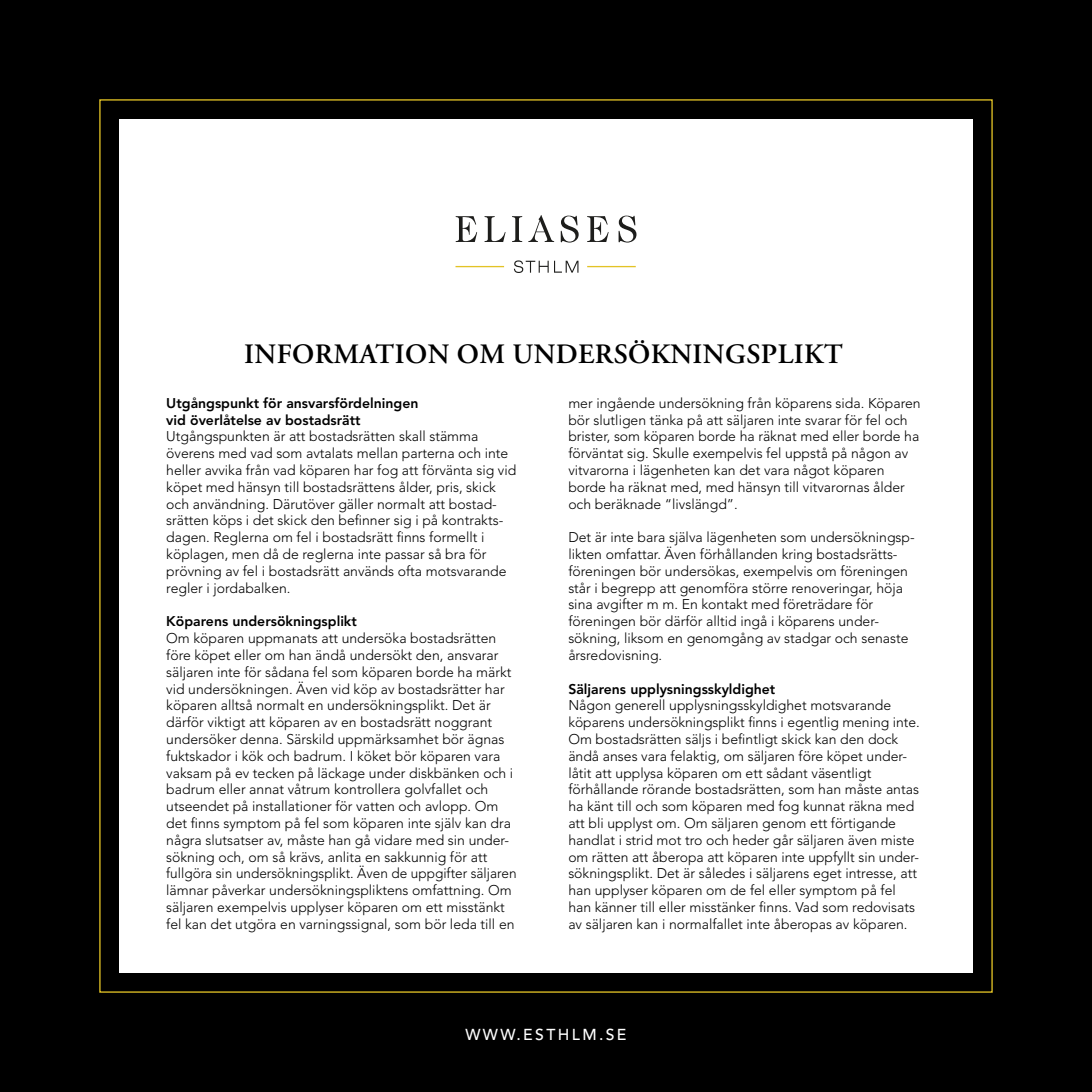
<style>
.page{position:relative;width:1092px;height:1092px;background:#fff}
.page>*{position:absolute;margin:0;border:0;box-sizing:border-box;transform-origin:0 0}
.t1{font:600 28px "Adobe Garamond Pro";letter-spacing:.015em;color:#000}
.t2{font:500 15.75px "Avenir";letter-spacing:.15em;color:#fff}
.t3{font:300 14px/16.8px "Avenir";color:#000}
.t4{font:800 14px/16.8px "Avenir";color:#000}
</style>
<div class="page">
<div style="left:0;top:0;width:1091px;height:1091px;background:#000"></div>
<div style="left:119px;top:119px;width:853px;height:853px;background:#fff"></div>
<svg style="left:455px;top:216px;width:22px;height:26px"></svg>
<svg style="left:484px;top:216px;width:21px;height:26px"></svg>
<svg style="left:512px;top:216px;width:10px;height:26px"></svg>
<svg style="left:528px;top:215px;width:26px;height:27px"></svg>
<svg style="left:560px;top:215px;width:18px;height:27px"></svg>
<svg style="left:587px;top:216px;width:21px;height:26px"></svg>
<svg style="left:618px;top:215px;width:18px;height:27px"></svg>
<svg style="left:514px;top:260px;width:34px;height:13px"></svg>
<svg style="left:554px;top:261px;width:24px;height:12px"></svg>
<hr style="left:587px;top:266px;width:48px;height:1px;background:#e3c326">
<hr style="left:455px;top:266px;width:49px;height:1px;background:#e3c326">
<h1 class="t1" style="left:244px;top:338px;width:600px">INFORMATION OM UNDERSÖKNINGSPLIKT</h1>
<p class="t4" style="left:166px;top:394px;width:253px">Utgångspunkt för ansvarsfördelningen vid överlåtelse av bostadsrätt</p>
<p class="t3" style="left:166px;top:428px;width:351px">Utgångspunkten är att bostadsrätten skall stämma överens med vad som avtalats mellan parterna och inte heller avvika från vad köparen har fog att förvänta sig vid köpet med hänsyn till bostadsrättens ålder, pris, skick och användning. Därutöver gäller normalt att bostad&shy;srätten köps i det skick den befinner sig i på kontrakts&shy;dagen. Reglerna om fel i bostadsrätt finns formellt i köplagen, men då de reglerna inte passar så bra för prövning av fel i bostadsrätt används ofta motsvarande regler i jordabalken.</p>
<p class="t4" style="left:166px;top:613px;width:192px">Köparens undersökningsplikt</p>
<p class="t3" style="left:166px;top:629px;width:352px">Om köparen uppmanats att undersöka bostadsrätten före köpet eller om han ändå undersökt den, ansvarar säljaren inte för sådana fel som köparen borde ha märkt vid undersökningen. Även vid köp av bostadsrätter har köparen alltså normalt en undersökningsplikt. Det är därför viktigt att köparen av en bostadsrätt noggrant undersöker denna. Särskild uppmärksamhet bör ägnas fuktskador i kök och badrum. I köket bör köparen vara vaksam på ev tecken på läckage under diskbänken och i badrum eller annat våtrum kontrollera golvfallet och utseendet på installationer för vatten och avlopp. Om det finns symptom på fel som köparen inte själv kan dra några slutsatser av, måste han gå vidare med sin under&shy;sökning och, om så krävs, anlita en sakkunnig för att fullgöra sin undersökningsplikt. Även de uppgifter säljaren lämnar påverkar undersökningspliktens omfattning. Om säljaren exempelvis upplyser köparen om ett misstänkt fel kan det utgöra en varningssignal, som bör leda till en</p>
<p class="t3" style="left:568px;top:394px;width:354px">mer ingående undersökning från köparens sida. Köparen bör slutligen tänka på att säljaren inte svarar för fel och brister, som köparen borde ha räknat med eller borde ha förväntat sig. Skulle exempelvis fel uppstå på någon av vitvarorna i lägenheten kan det vara något köparen borde ha räknat med, med hänsyn till vitvarornas ålder och beräknade “livslängd”.</p>
<p class="t3" style="left:568px;top:529px;width:348px">Det är inte bara själva lägenheten som undersökningsp&shy;likten omfattar. Även förhållanden kring bostadsrätts&shy;föreningen bör undersökas, exempelvis om föreningen står i begrepp att genomföra större renoveringar, höja sina avgifter m m. En kontakt med företrädare för föreningen bör därför alltid ingå i köparens under&shy;sökning, liksom en genomgång av stadgar och senaste årsredovisning.</p>
<p class="t4" style="left:568px;top:680px;width:208px">Säljarens upplysningsskyldighet</p>
<p class="t3" style="left:568px;top:697px;width:353px">Någon generell upplysningsskyldighet motsvarande köparens undersökningsplikt finns i egentlig mening inte.<br>Om bostadsrätten säljs i befintligt skick kan den dock ändå anses vara felaktig, om säljaren före köpet under&shy;låtit att upplysa köparen om ett sådant väsentligt förhållande rörande bostadsrätten, som han måste antas ha känt till och som köparen med fog kunnat räkna med att bli upplyst om. Om säljaren genom ett förtigande handlat i strid mot tro och heder går säljaren även miste om rätten att åberopa att köparen inte uppfyllt sin under&shy;sökningsplikt. Det är således i säljarens eget intresse, att han upplyser köparen om de fel eller symptom på fel han känner till eller misstänker finns. Vad som redovisats av säljaren kan i normalfallet inte åberopas av köparen.</p>
<p class="t2" style="left:465px;top:1024px;width:163px">WWW.ESTHLM.SE</p>
</div>
